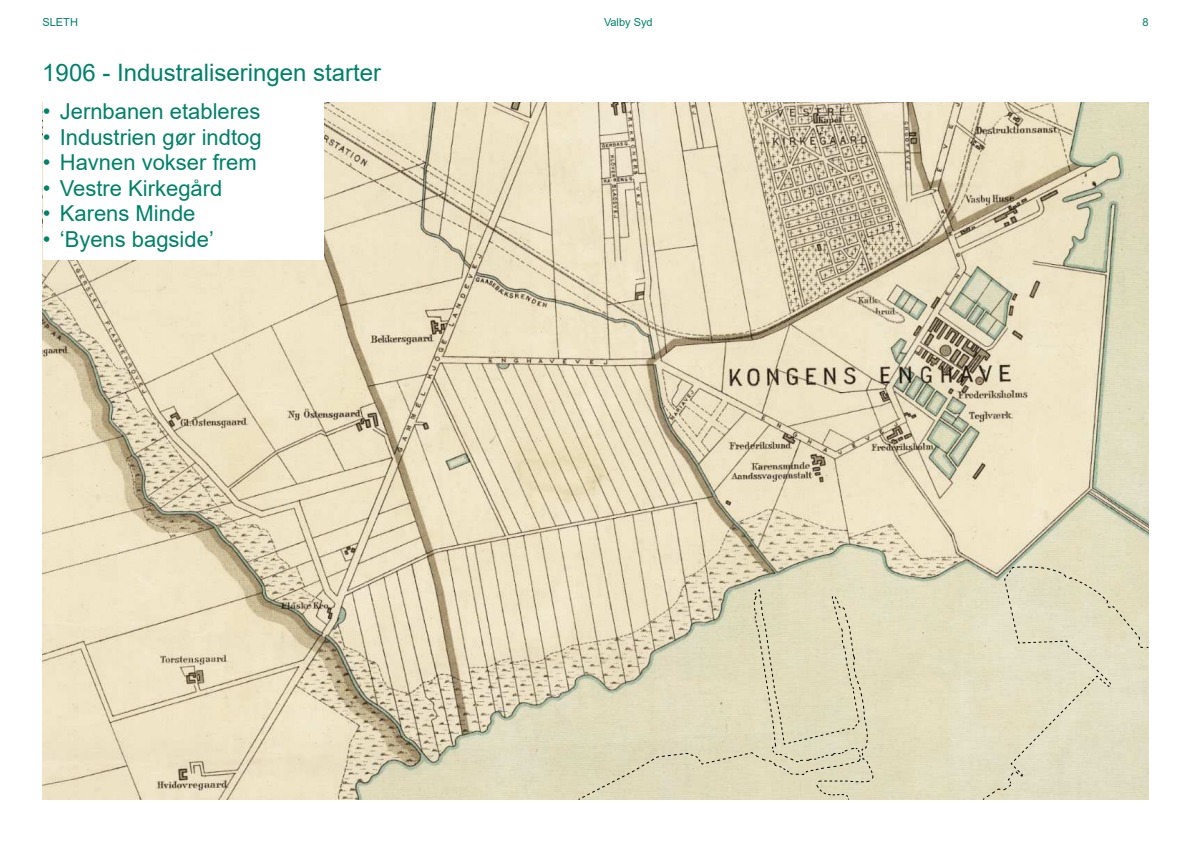
<style>
.page{position:relative;width:1191px;height:842px;background:#fff}
.page>*{position:absolute;margin:0;border:0;box-sizing:border-box;transform-origin:0 0}
.t1{font:24px "Arial";color:#008169}
.t2{font:22px "Arial";color:#008169}
.t3{font:11px "Arial";color:#008169}
</style>
<div class="page">
<img style="left:43px;top:102px;width:1105px;height:697px">
<svg style="left:578px;top:589px;width:295px;height:211px"></svg>
<div style="left:982px;top:566px;width:166px;height:234px;background:#e3dec3"></div>
<div style="left:43px;top:98px;width:280px;height:161px;background:#fff"></div>
<p class="t3" style="left:43px;top:17px;width:37px">SLETH</p>
<p class="t3" style="left:604px;top:17px;width:50px">Valby Syd</p>
<p class="t3" style="left:1142px;top:17px;width:8px">8</p>
<p class="t1" style="left:42px;top:63px;width:340px">1906 - Industraliseringen starter</p>
<p class="t2" style="left:43px;top:103px;width:219px">• Jernbanen etableres</p>
<p class="t2" style="left:43px;top:128px;width:220px">• Industrien gør indtog</p>
<p class="t2" style="left:43px;top:154px;width:215px">• Havnen vokser frem</p>
<p class="t2" style="left:43px;top:179px;width:181px">• Vestre Kirkegård</p>
<p class="t2" style="left:43px;top:205px;width:154px">• Karens Minde</p>
<p class="t2" style="left:43px;top:230px;width:173px">• ‘Byens bagside’</p>
</div>
